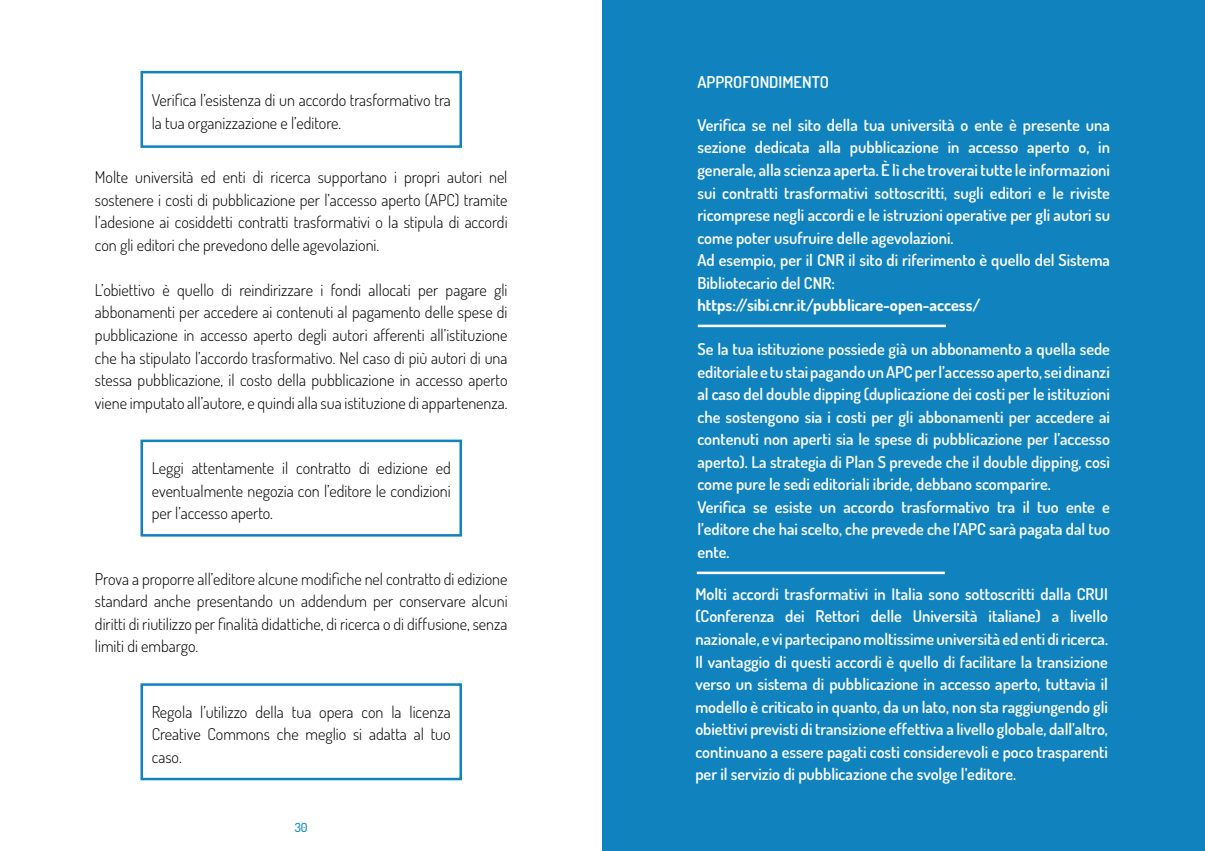
<style>
.page{position:relative;width:1205px;height:851px;background:#fff}
.page>*{position:absolute;margin:0;border:0;box-sizing:border-box;transform-origin:0 0}
.t1{font:600 16.25px/22.5px "Dosis";color:#fff}
.t2{font:300 16.25px/22.5px "Dosis";color:#000;text-align:justify}
.t3{font:700 16.25px "Dosis";color:#fff}
.t4{font:500 12.5px "Dosis";color:#1083bf}
</style>
<div class="page">
<div style="left:140px;top:71px;width:322px;height:77px;border:2px solid #1083bf"></div>
<div style="left:140px;top:439px;width:322px;height:97px;border:2px solid #1083bf"></div>
<div style="left:140px;top:683px;width:322px;height:97px;border:2px solid #1083bf"></div>
<div style="left:602px;top:0;width:603px;height:850px;background:#1083bf"></div>
<hr style="left:698px;top:324px;width:248px;height:3px;background:#fff">
<hr style="left:697px;top:571px;width:248px;height:3px;background:#fff">
<p class="t2" style="left:152px;top:88px;width:300px">Verifica l’esistenza di un accordo trasformativo tra la tua organizzazione e l’editore.</p>
<p class="t2" style="left:95px;top:165px;width:414px">Molte università ed enti di ricerca supportano i propri autori nel sostenere i costi di pubblicazione per l’accesso aperto (APC) tramite l’adesione ai cosiddetti contratti trasformativi o la stipula di accordi con gli editori che prevedono delle agevolazioni.</p>
<p class="t2" style="left:95px;top:278px;width:414px">L’obiettivo è quello di reindirizzare i fondi allocati per pagare gli abbonamenti per accedere ai contenuti al pagamento delle spese di pubblicazione in accesso aperto degli autori afferenti all’istituzione che ha stipulato l’accordo trasformativo. Nel caso di più autori di una stessa pubblicazione, il costo della pubblicazione in accesso aperto viene imputato all’autore, e quindi alla sua istituzione di appartenenza.</p>
<p class="t2" style="left:152px;top:456px;width:300px">Leggi attentamente il contratto di edizione ed eventualmente negozia con l’editore le condizioni per l’accesso aperto.</p>
<p class="t2" style="left:95px;top:566px;width:414px">Prova a proporre all’editore alcune modifiche nel contratto di edizione standard anche presentando un addendum per conservare alcuni diritti di riutilizzo per finalità didattiche, di ricerca o di diffusione, senza limiti di embargo.</p>
<p class="t2" style="left:152px;top:699px;width:300px">Regola l’utilizzo della tua opera con la licenza Creative Commons che meglio si adatta al tuo caso.</p>
<p class="t4" style="left:295px;top:818px;width:14px">30</p>
<p class="t1" style="left:697px;top:69px;width:133px">APPROFONDIMENTO</p>
<p class="t1" style="left:697px;top:113px;width:414px">Verifica se nel sito della tua università o ente è presente una sezione dedicata alla pubblicazione in accesso aperto o, in generale, alla scienza aperta. È lì che troverai tutte le informazioni sui contratti trasformativi sottoscritti, sugli editori e le riviste ricomprese negli accordi e le istruzioni operative per gli autori su come poter usufruire delle agevolazioni.<br>Ad esempio, per il CNR il sito di riferimento è quello del Sistema Bibliotecario del CNR:</p>
<p class="t3" style="left:697px;top:293px;width:284px">https://sibi.cnr.it/pubblicare-open-access/</p>
<p class="t1" style="left:697px;top:337px;width:414px">Se la tua istituzione possiede già un abbonamento a quella sede editoriale e tu stai pagando un APC per l’accesso aperto, sei dinanzi al caso del double dipping (duplicazione dei costi per le istituzioni che sostengono sia i costi per gli abbonamenti per accedere ai contenuti non aperti sia le spese di pubblicazione per l’accesso aperto). La strategia di Plan S prevede che il double dipping, così come pure le sedi editoriali ibride, debbano scomparire.<br>Verifica se esiste un accordo trasformativo tra il tuo ente e l’editore che hai scelto, che prevede che l’APC sarà pagata dal tuo ente.</p>
<p class="t1" style="left:695px;top:581px;width:414px;text-align:justify">Molti accordi trasformativi in Italia sono sottoscritti dalla CRUI (Conferenza dei Rettori delle Università italiane) a livello nazionale, e vi partecipano moltissime università ed enti di ricerca.<br>Il vantaggio di questi accordi è quello di facilitare la transizione verso un sistema di pubblicazione in accesso aperto, tuttavia il modello è criticato in quanto, da un lato, non sta raggiungendo gli obiettivi previsti di transizione effettiva a livello globale, dall’altro, continuano a essere pagati costi considerevoli e poco trasparenti per il servizio di pubblicazione che svolge l’editore.</p>
</div>
